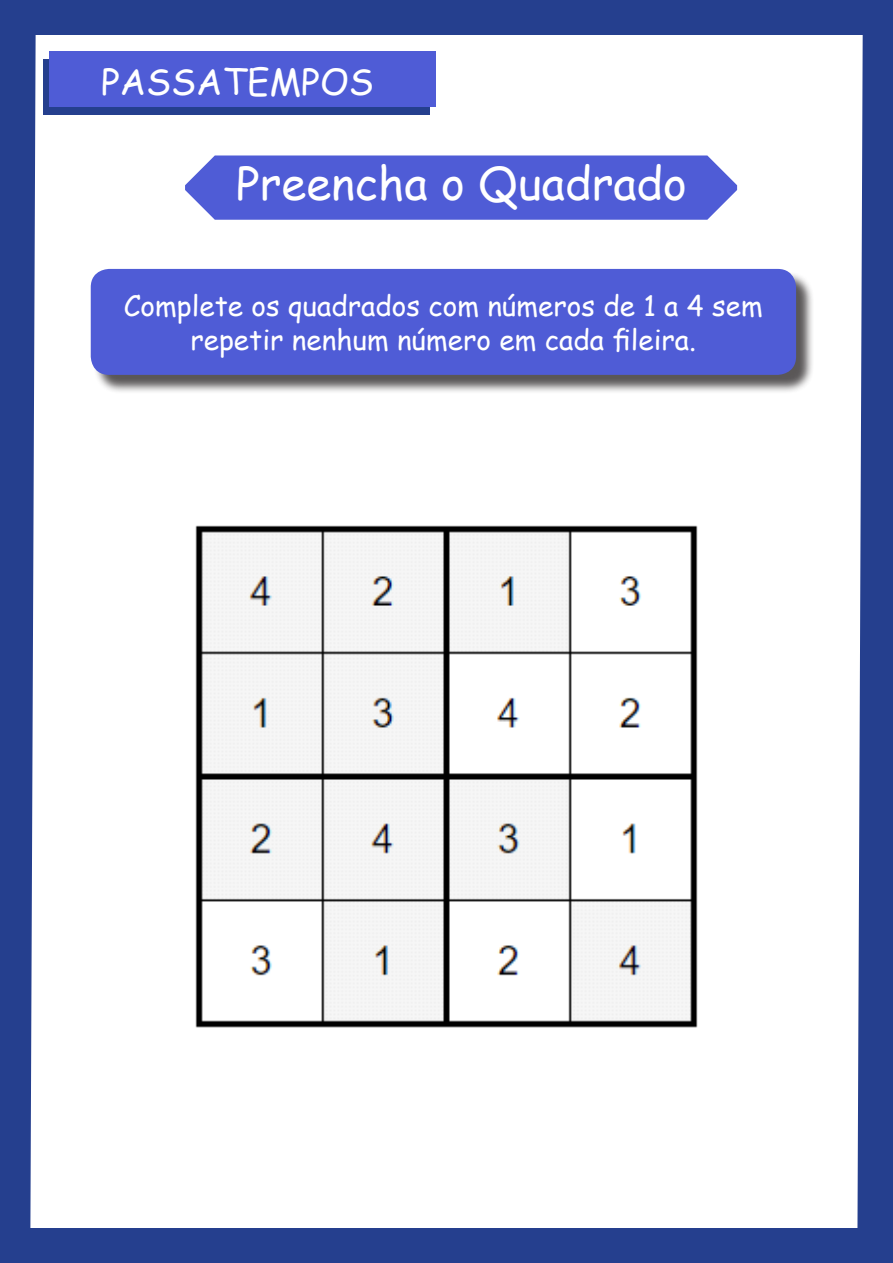
<style>
.page{position:relative;width:893px;height:1263px;background:#fff}
.page>*{position:absolute;margin:0;border:0;box-sizing:border-box;transform-origin:0 0}
.t1{font:45.3px "Comic Sans MS";color:#fff}
.t2{font:36px "Comic Sans MS";color:#fff}
.t3{font:27.9px/33.5px "Comic Sans MS";color:#fff;text-align:center}
</style>
<div class="page">
<svg style="left:185px;top:155px;width:552px;height:65px;background:#5966d8"></svg>
<div style="left:0;top:1229px;width:893px;height:34px;background:#253f8e"></div>
<svg style="left:0;top:34px;width:36px;height:1195px;background:#334c95"></svg>
<svg style="left:857px;top:34px;width:36px;height:1195px;background:#3a5299"></svg>
<div style="left:0;top:0;width:893px;height:34px;background:#253f8e"></div>
<div style="left:43px;top:60px;width:387px;height:55px;background:#253f8e"></div>
<div style="left:49px;top:51px;width:387px;height:55px;background:#4f5cd6"></div>
<div style="left:93px;top:271px;width:722px;height:123px;background:#231f20;opacity:.75"></div>
<div style="left:91px;top:269px;width:705px;height:106px;background:#4f5cd6;border-radius:18px"></div>
<img style="left:195px;top:525px;width:503px;height:503px">
<p class="t2" style="left:101px;top:55px;width:274px">PASSATEMPOS</p>
<p class="t1" style="left:236px;top:150px;width:452px">Preencha o Quadrado</p>
<p class="t3" style="left:124px;top:289px;width:641px">Complete os quadrados com números de 1 a 4 sem repetir nenhum número em cada fileira.</p>
</div>
